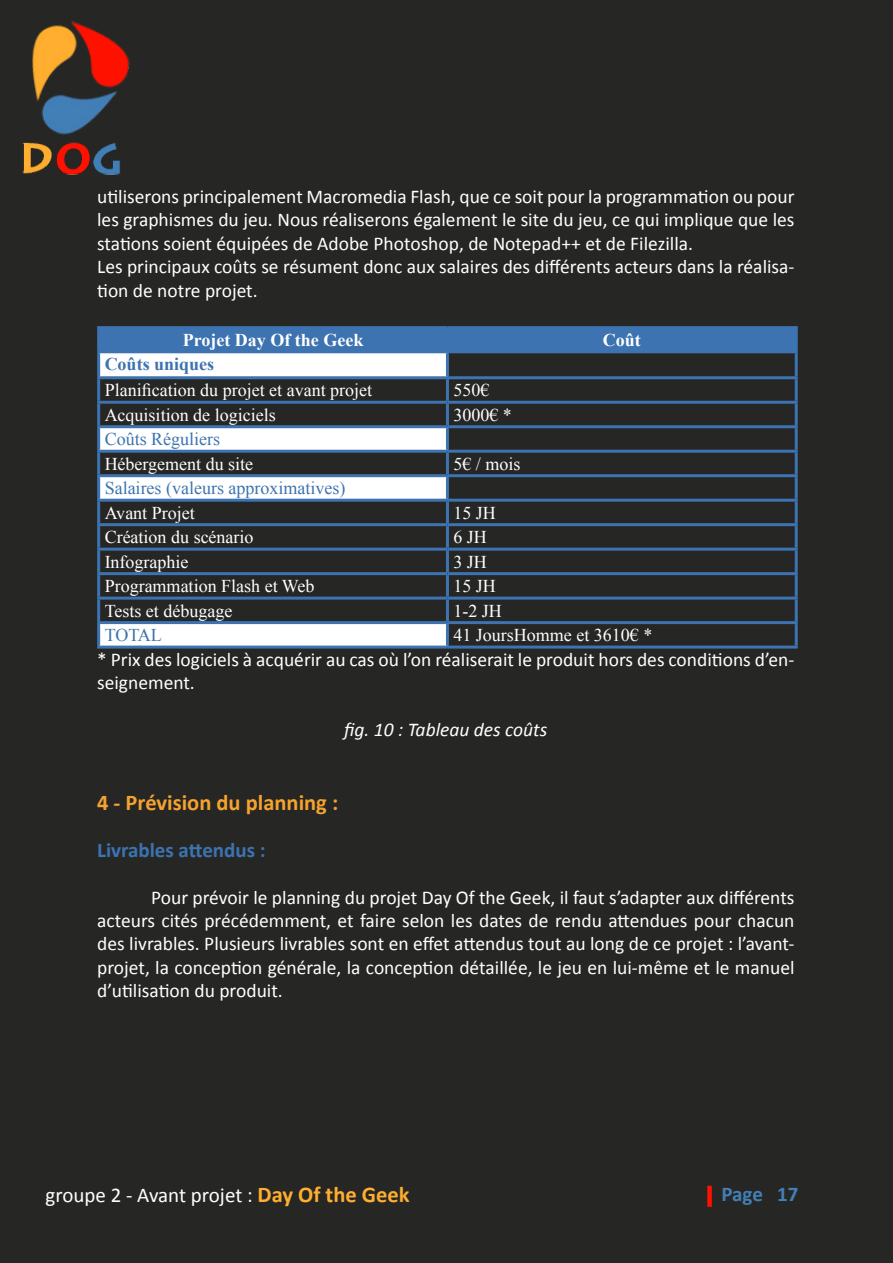
<style>
.page{position:relative;width:893px;height:1263px;background:#262725}
.page>*{position:absolute;margin:0;border:0;box-sizing:border-box;transform-origin:0 0}
.t1{font:700 22.5px "Calibri";color:#f5a32e}
.t2{font:21px "Calibri";color:#fff}
.t3{font:700 21px "Calibri";color:#3c73b0}
.t4{font:700 21px "Calibri";letter-spacing:-.005em;color:#437fb7}
.t5{font:19.5px/23.4px "Calibri";color:#fff}
.t6{font:italic 19.5px "Calibri";color:#fff}
.t7{font:18px "Times New Roman";color:#fff}
.t8{font:18px "Times New Roman";color:#3c73b0}
.t9{font:700 18px "Times New Roman";color:#fff}
.t10{font:700 18px "Times New Roman";color:#3c73b0}
.s1{font-weight:700;font-size:22.5px;color:#ffae2f}
</style>
<div class="page">
<img style="left:22px;top:21px;width:108px;height:154px">
<div style="left:707px;top:1186px;width:5px;height:21px;background:#f10"></div>
<div style="left:100px;top:329px;width:695px;height:21px;background:#3c73b0"></div>
<svg style="left:100px;top:353px;width:346px;height:292px"></svg>
<hr style="left:97px;top:353px;width:3px;height:23px;background:#3c73b0">
<hr style="left:446px;top:353px;width:3px;height:23px;background:#3c73b0">
<hr style="left:795px;top:353px;width:3px;height:23px;background:#3c73b0">
<hr style="left:97px;top:376px;width:350px;height:3px;background:#3c73b0">
<hr style="left:97px;top:379px;width:3px;height:22px;background:#3c73b0">
<hr style="left:447px;top:376px;width:351px;height:3px;background:#3c73b0">
<hr style="left:446px;top:379px;width:3px;height:22px;background:#3c73b0">
<hr style="left:795px;top:379px;width:3px;height:22px;background:#3c73b0">
<hr style="left:97px;top:401px;width:350px;height:3px;background:#3c73b0">
<hr style="left:97px;top:404px;width:3px;height:21px;background:#3c73b0">
<hr style="left:447px;top:401px;width:351px;height:3px;background:#3c73b0">
<hr style="left:446px;top:404px;width:3px;height:21px;background:#3c73b0">
<hr style="left:795px;top:404px;width:3px;height:21px;background:#3c73b0">
<hr style="left:97px;top:425px;width:350px;height:3px;background:#3c73b0">
<hr style="left:97px;top:428px;width:3px;height:22px;background:#3c73b0">
<hr style="left:447px;top:425px;width:351px;height:3px;background:#3c73b0">
<hr style="left:446px;top:428px;width:3px;height:22px;background:#3c73b0">
<hr style="left:795px;top:428px;width:3px;height:22px;background:#3c73b0">
<hr style="left:97px;top:450px;width:350px;height:3px;background:#3c73b0">
<hr style="left:97px;top:453px;width:3px;height:21px;background:#3c73b0">
<hr style="left:447px;top:450px;width:351px;height:3px;background:#3c73b0">
<hr style="left:446px;top:453px;width:3px;height:21px;background:#3c73b0">
<hr style="left:795px;top:453px;width:3px;height:21px;background:#3c73b0">
<hr style="left:97px;top:474px;width:350px;height:3px;background:#3c73b0">
<hr style="left:97px;top:477px;width:3px;height:22px;background:#3c73b0">
<hr style="left:447px;top:474px;width:351px;height:3px;background:#3c73b0">
<hr style="left:446px;top:477px;width:3px;height:22px;background:#3c73b0">
<hr style="left:795px;top:477px;width:3px;height:22px;background:#3c73b0">
<hr style="left:97px;top:499px;width:350px;height:3px;background:#3c73b0">
<hr style="left:97px;top:502px;width:3px;height:21px;background:#3c73b0">
<hr style="left:447px;top:499px;width:351px;height:3px;background:#3c73b0">
<hr style="left:446px;top:502px;width:3px;height:21px;background:#3c73b0">
<hr style="left:795px;top:502px;width:3px;height:21px;background:#3c73b0">
<hr style="left:97px;top:523px;width:350px;height:3px;background:#3c73b0">
<hr style="left:97px;top:526px;width:3px;height:22px;background:#3c73b0">
<hr style="left:447px;top:523px;width:351px;height:3px;background:#3c73b0">
<hr style="left:446px;top:526px;width:3px;height:22px;background:#3c73b0">
<hr style="left:795px;top:526px;width:3px;height:22px;background:#3c73b0">
<hr style="left:97px;top:548px;width:350px;height:3px;background:#3c73b0">
<hr style="left:97px;top:551px;width:3px;height:21px;background:#3c73b0">
<hr style="left:447px;top:548px;width:351px;height:3px;background:#3c73b0">
<hr style="left:446px;top:551px;width:3px;height:21px;background:#3c73b0">
<hr style="left:795px;top:551px;width:3px;height:21px;background:#3c73b0">
<hr style="left:97px;top:572px;width:350px;height:3px;background:#3c73b0">
<hr style="left:97px;top:575px;width:3px;height:22px;background:#3c73b0">
<hr style="left:447px;top:572px;width:351px;height:3px;background:#3c73b0">
<hr style="left:446px;top:575px;width:3px;height:22px;background:#3c73b0">
<hr style="left:795px;top:575px;width:3px;height:22px;background:#3c73b0">
<hr style="left:97px;top:597px;width:350px;height:3px;background:#3c73b0">
<hr style="left:97px;top:600px;width:3px;height:21px;background:#3c73b0">
<hr style="left:447px;top:597px;width:351px;height:3px;background:#3c73b0">
<hr style="left:446px;top:600px;width:3px;height:21px;background:#3c73b0">
<hr style="left:795px;top:600px;width:3px;height:21px;background:#3c73b0">
<hr style="left:97px;top:621px;width:350px;height:3px;background:#3c73b0">
<hr style="left:97px;top:624px;width:3px;height:21px;background:#3c73b0">
<hr style="left:447px;top:621px;width:351px;height:3px;background:#3c73b0">
<hr style="left:446px;top:624px;width:3px;height:21px;background:#3c73b0">
<hr style="left:795px;top:624px;width:3px;height:21px;background:#3c73b0">
<hr style="left:97px;top:645px;width:350px;height:3px;background:#3c73b0">
<hr style="left:447px;top:645px;width:351px;height:3px;background:#3c73b0">
<hr style="left:97px;top:326px;width:350px;height:3px;background:#3c73b0">
<hr style="left:97px;top:329px;width:3px;height:21px;background:#3c73b0">
<hr style="left:447px;top:326px;width:351px;height:3px;background:#3c73b0">
<hr style="left:446px;top:329px;width:3px;height:21px;background:#3c73b0">
<hr style="left:795px;top:329px;width:3px;height:21px;background:#3c73b0">
<hr style="left:97px;top:350px;width:350px;height:3px;background:#3c73b0">
<hr style="left:447px;top:350px;width:351px;height:3px;background:#3c73b0">
<p class="t5" style="left:97px;top:184px;width:699px">utiliserons principalement Macromedia Flash, que ce soit pour la programmation ou pour les graphismes du jeu. Nous réaliserons également le site du jeu, ce qui implique que les stations soient équipées de Adobe Photoshop, de Notepad++ et de Filezilla.<br>Les principaux coûts se résument donc aux salaires des différents acteurs dans la réalisa&shy;tion de notre projet.</p>
<p class="t9" style="left:183px;top:327px;width:182px">Projet Day Of the Geek</p>
<p class="t9" style="left:603px;top:327px;width:39px">Coût</p>
<p class="t10" style="left:105px;top:351px;width:111px">Coûts uniques</p>
<p class="t7" style="left:105px;top:378px;width:269px">Planification du projet et avant projet</p>
<p class="t7" style="left:453px;top:378px;width:37px">550€</p>
<p class="t7" style="left:105px;top:403px;width:172px">Acquisition de logiciels</p>
<p class="t7" style="left:453px;top:403px;width:60px">3000€ *</p>
<p class="t8" style="left:105px;top:427px;width:117px">Coûts Réguliers</p>
<p class="t7" style="left:105px;top:452px;width:150px">Hébergement du site</p>
<p class="t7" style="left:453px;top:452px;width:69px">5€ / mois</p>
<p class="t8" style="left:105px;top:476px;width:242px">Salaires (valeurs approximatives)</p>
<p class="t7" style="left:105px;top:500px;width:92px">Avant Projet</p>
<p class="t7" style="left:453px;top:500px;width:44px">15 JH</p>
<p class="t7" style="left:105px;top:525px;width:150px">Création du scénario</p>
<p class="t7" style="left:453px;top:525px;width:35px">6 JH</p>
<p class="t7" style="left:105px;top:549px;width:85px">Infographie</p>
<p class="t7" style="left:453px;top:549px;width:35px">3 JH</p>
<p class="t7" style="left:105px;top:574px;width:211px">Programmation Flash et Web</p>
<p class="t7" style="left:453px;top:574px;width:44px">15 JH</p>
<p class="t7" style="left:105px;top:598px;width:129px">Tests et débugage</p>
<p class="t7" style="left:453px;top:598px;width:50px">1-2 JH</p>
<p class="t8" style="left:105px;top:623px;width:59px">TOTAL</p>
<p class="t7" style="left:453px;top:623px;width:200px">41 JoursHomme et 3610€ *</p>
<p class="t5" style="left:97px;top:647px;width:699px">* Prix des logiciels à acquérir au cas où l’on réaliserait le produit hors des conditions d’en&shy;seignement.</p>
<p class="t6" style="left:344px;top:718px;width:205px">fig. 10 : Tableau des coûts</p>
<p class="t1" style="left:97px;top:788px;width:243px">4 - Prévision du planning :</p>
<p class="t3" style="left:97px;top:837px;width:170px">Livrables attendus :</p>
<p class="t5" style="left:97px;top:884px;width:699px;text-align:justify;text-indent:54px">Pour prévoir le planning du projet Day Of the Geek, il faut s’adapter aux différents acteurs cités précédemment, et faire selon les dates de rendu attendues pour chacun des livrables. Plusieurs livrables sont en effet attendus tout au long de ce projet : l’avant&shy;projet, la conception générale, la conception détaillée, le jeu en lui-même et le manuel d’utilisation du produit.</p>
<p class="t2" style="left:45px;top:1182px;width:366px">groupe 2 - Avant projet : <span class="s1">Day Of the Geek</span></p>
<p class="t4" style="left:721px;top:1181px;width:77px">Page 17</p>
</div>
